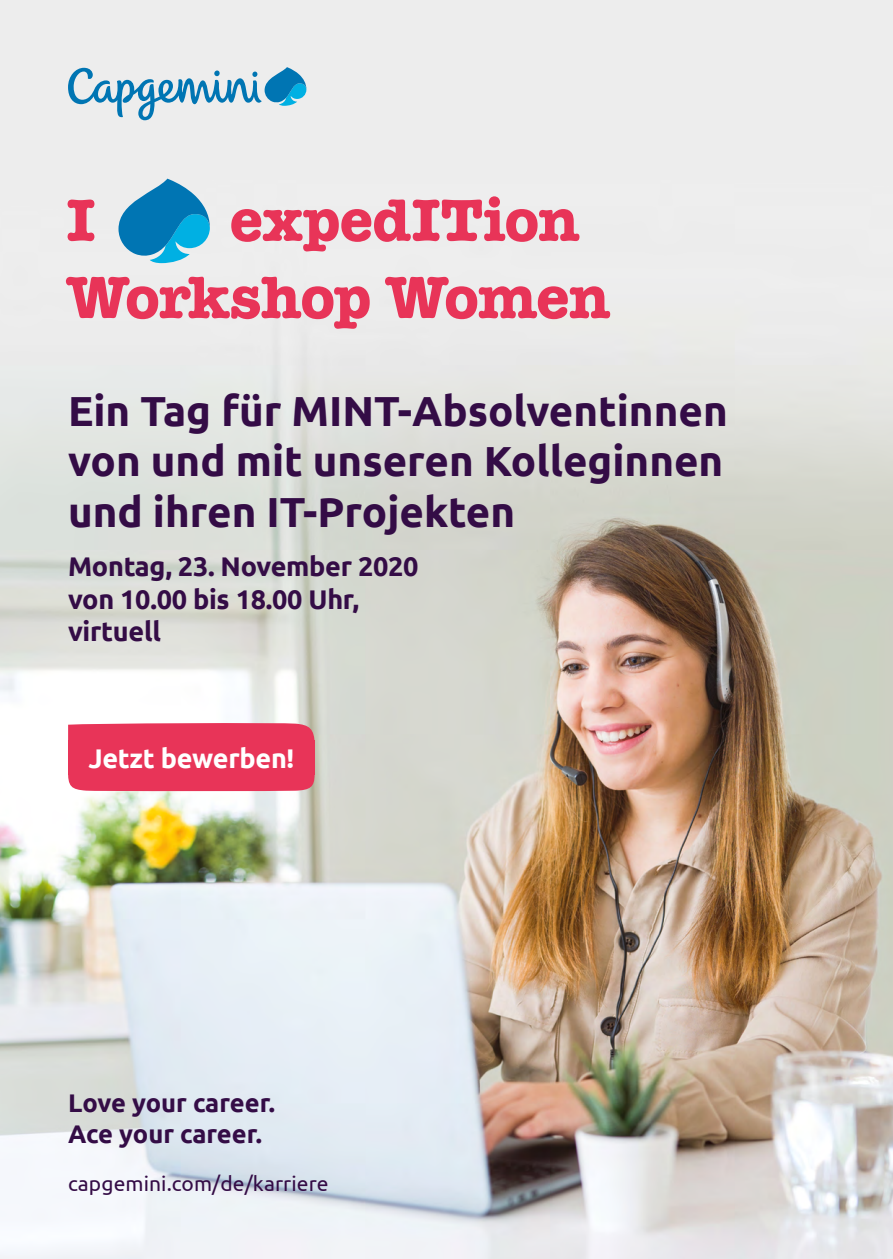
<style>
.page{position:relative;width:893px;height:1259px;background:#fff}
.page>*{position:absolute;margin:0;border:0;box-sizing:border-box;transform-origin:0 0}
.t1{font:700 42px/50.4px "Ubuntu";color:#340c46;text-align:justify}
.t2{font:700 27px/32.4px "Ubuntu";letter-spacing:-.01em;color:#340c46}
.t3{font:700 27px "Ubuntu";letter-spacing:-.01em;color:#fff}
.t4{font:700 25.5px/30.6px "Ubuntu";color:#340c46}
.t5{font:21px "Ubuntu";letter-spacing:.005em;color:#340c46}
</style>
<div class="page">
<img style="left:0;top:0;width:893px;height:1259px">
<svg style="left:67px;top:722px;width:248px;height:69px;background:#e84162"></svg>
<div style="left:68px;top:740px;width:247px;height:34px;background:#e83458"></div>
<svg style="left:68px;top:67px;width:238px;height:53px;background:#a8cbdd"></svg>
<svg style="left:66px;top:277px;width:544px;height:52px;background:#ea9ead"></svg>
<svg style="left:68px;top:179px;width:511px;height:84px;background:#cfbcca"></svg>
<p class="t1" style="left:68px;top:385px;width:661px">Ein Tag für MINT-Absolventinnen von und mit unseren Kolleginnen und ihren IT-Projekten</p>
<p class="t2" style="left:68px;top:550px;width:352px">Montag, 23. November 2020 von 10.00 bis 18.00 Uhr, virtuell</p>
<p class="t3" style="left:88px;top:741px;width:208px">Jetzt bewerben!</p>
<p class="t4" style="left:68px;top:1087px;width:209px">Love your career.<br>Ace your career.</p>
<p class="t5" style="left:68px;top:1170px;width:262px">capgemini.com/de/karriere</p>
</div>
